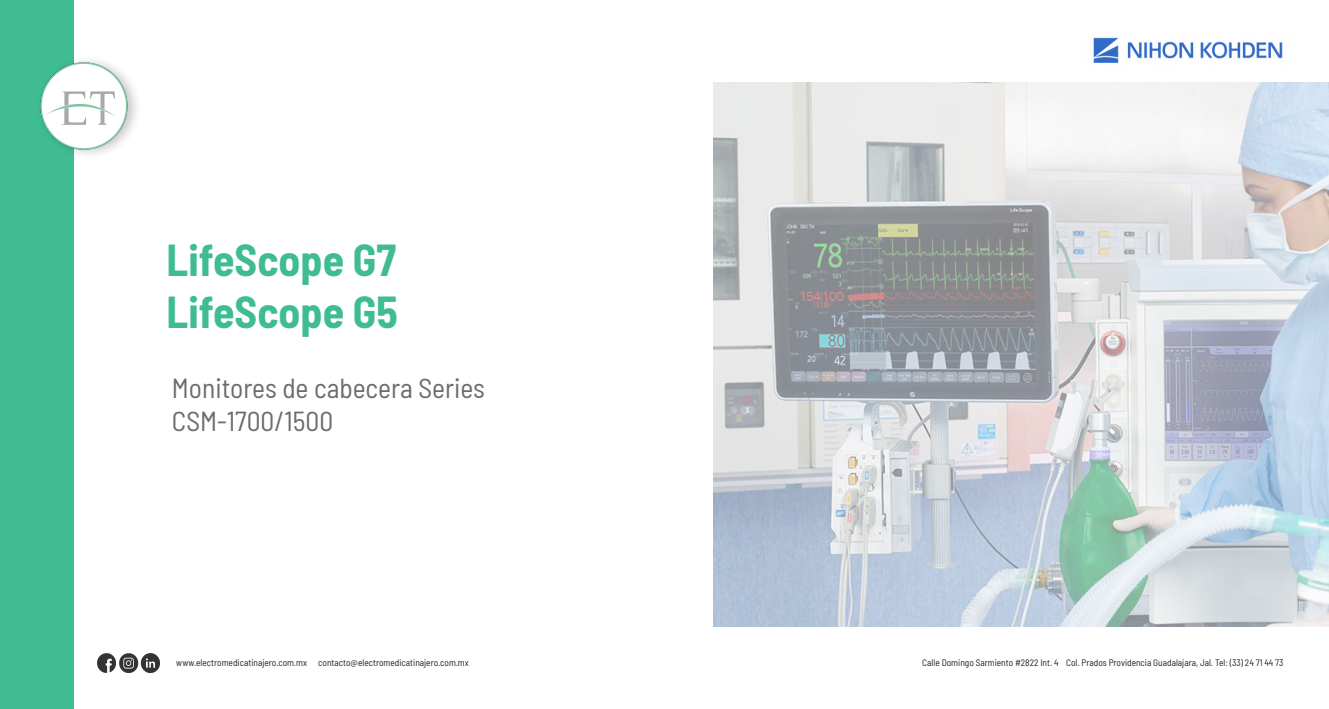
<style>
.page{position:relative;width:1329px;height:709px;background:#fff}
.page>*{position:absolute;margin:0;border:0;box-sizing:border-box;transform-origin:0 0}
.t1{font:700 semi-condensed 43.75px "Barlow";color:#3fbc92}
.t2{font:semi-condensed 27.5px/33px "Barlow";color:#696b6c}
.t3{font:semi-condensed 9.38px "Barlow";color:#231f20}
</style>
<div class="page">
<div style="left:0;top:0;width:74px;height:708px;background:#3fbc92"></div>
<img style="left:1093px;top:37px;width:190px;height:26px">
<img style="left:713px;top:82px;width:616px;height:545px">
<img style="left:97px;top:653px;width:62px;height:19px">
<div style="left:36px;top:54px;width:106px;height:106px;background:#231f20;opacity:.25"></div>
<img style="left:41px;top:63px;width:87px;height:87px">
<p class="t1" style="left:167px;top:228px;width:231px">LifeScope G7</p>
<p class="t1" style="left:167px;top:281px;width:233px">LifeScope G5</p>
<p class="t2" style="left:172px;top:369px;width:315px">Monitores de cabecera Series<br>CSM-1700/1500</p>
<p class="t3" style="left:176px;top:655px;width:294px">www.electromedicatinajero.com.mx contacto@electromedicatinajero.com.mx</p>
<p class="t3" style="left:922px;top:655px;width:363px">Calle Domingo Sarmiento #2822 Int. 4 Col. Prados Providencia Guadalajara, Jal. Tel: (33) 24 71 44 73</p>
</div>
